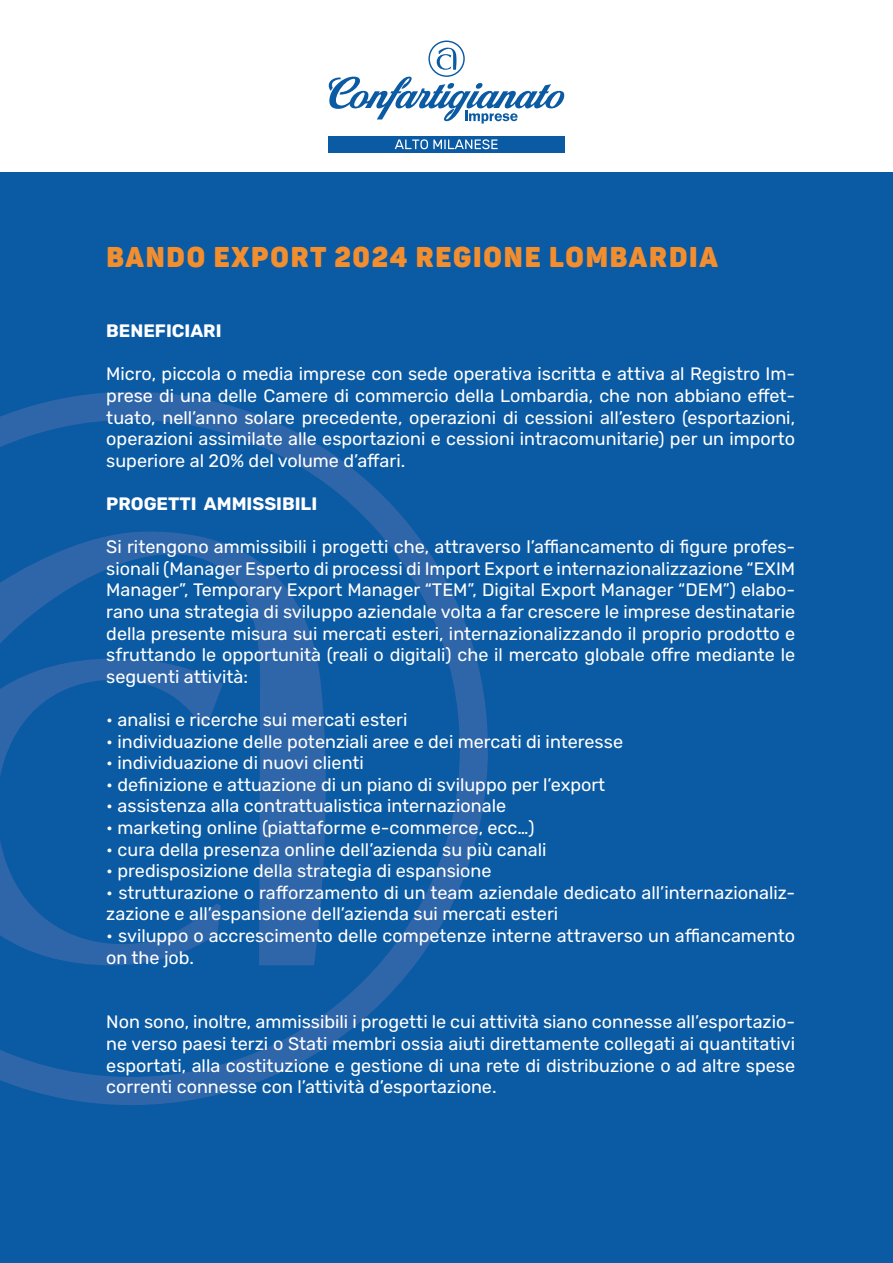
<style>
.page{position:relative;width:893px;height:1263px;background:#fff}
.page>*{position:absolute;margin:0;border:0;box-sizing:border-box;transform-origin:0 0}
.t1{font:28.5px "Panton Narrow Trial Heavy";letter-spacing:.065em;color:#f38e2e}
.t2{font:18px/21.6px "Rubik";color:#fff;text-align:justify}
.t3{font:700 18px "Rubik";color:#fff}
</style>
<div class="page">
<div style="left:0;top:172px;width:893px;height:1091px;background:#0a5aa4"></div>
<svg style="left:0;top:392px;width:488px;height:713px"></svg>
<svg style="left:0;top:531px;width:335px;height:434px"></svg>
<svg style="left:328px;top:41px;width:237px;height:83px"></svg>
<div style="left:328px;top:136px;width:237px;height:17px;background:#0a5aa4"></div>
<svg style="left:395px;top:139px;width:103px;height:10px"></svg>
<h1 class="t1" style="left:106px;top:241px;width:613px">BANDO EXPORT 2024 REGIONE LOMBARDIA</h1>
<p class="t3" style="left:106px;top:320px;width:117px">BENEFICIARI</p>
<p class="t2" style="left:106px;top:364px;width:690px">Micro, piccola o media imprese con sede operativa iscritta e attiva al Registro Im&shy;prese di una delle Camere di commercio della Lombardia, che non abbiano effet&shy;tuato, nell’anno solare precedente, operazioni di cessioni all’estero (esportazioni, operazioni assimilate alle esportazioni e cessioni intracomunitarie) per un importo superiore al 20% del volume d’affari.</p>
<p class="t3" style="left:106px;top:493px;width:212px">PROGETTI AMMISSIBILI</p>
<p class="t2" style="left:106px;top:537px;width:690px">Si ritengono ammissibili i progetti che, attraverso l’affiancamento di figure profes&shy;sionali (Manager Esperto di processi di Import Export e internazionalizzazione “EXIM Manager”, Temporary Export Manager “TEM”, Digital Export Manager “DEM”) elabo&shy;rano una strategia di sviluppo aziendale volta a far crescere le imprese destinatarie della presente misura sui mercati esteri, internazionalizzando il proprio prodotto e sfruttando le opportunità (reali o digitali) che il mercato globale offre mediante le seguenti attività:</p>
<p class="t2" style="left:106px;top:709px;width:303px">• analisi e ricerche sui mercati esteri</p>
<p class="t2" style="left:106px;top:731px;width:518px">• individuazione delle potenziali aree e dei mercati di interesse</p>
<p class="t2" style="left:106px;top:753px;width:259px">• individuazione di nuovi clienti</p>
<p class="t2" style="left:106px;top:774px;width:500px">• definizione e attuazione di un piano di sviluppo per l’export</p>
<p class="t2" style="left:106px;top:796px;width:401px">• assistenza alla contrattualistica internazionale</p>
<p class="t2" style="left:106px;top:817px;width:430px">• marketing online (piattaforme e-commerce, ecc…)</p>
<p class="t2" style="left:106px;top:839px;width:442px">• cura della presenza online dell’azienda su più canali</p>
<p class="t2" style="left:106px;top:861px;width:387px">• predisposizione della strategia di espansione</p>
<p class="t2" style="left:106px;top:882px;width:690px">• strutturazione o rafforzamento di un team aziendale dedicato all’internazionaliz&shy;zazione e all’espansione dell’azienda sui mercati esteri</p>
<p class="t2" style="left:106px;top:925px;width:690px">• sviluppo o accrescimento delle competenze interne attraverso un affiancamento on the job.</p>
<p class="t2" style="left:106px;top:1012px;width:690px">Non sono, inoltre, ammissibili i progetti le cui attività siano connesse all’esportazio&shy;ne verso paesi terzi o Stati membri ossia aiuti direttamente collegati ai quantitativi esportati, alla costituzione e gestione di una rete di distribuzione o ad altre spese correnti connesse con l’attività d’esportazione.</p>
</div>
